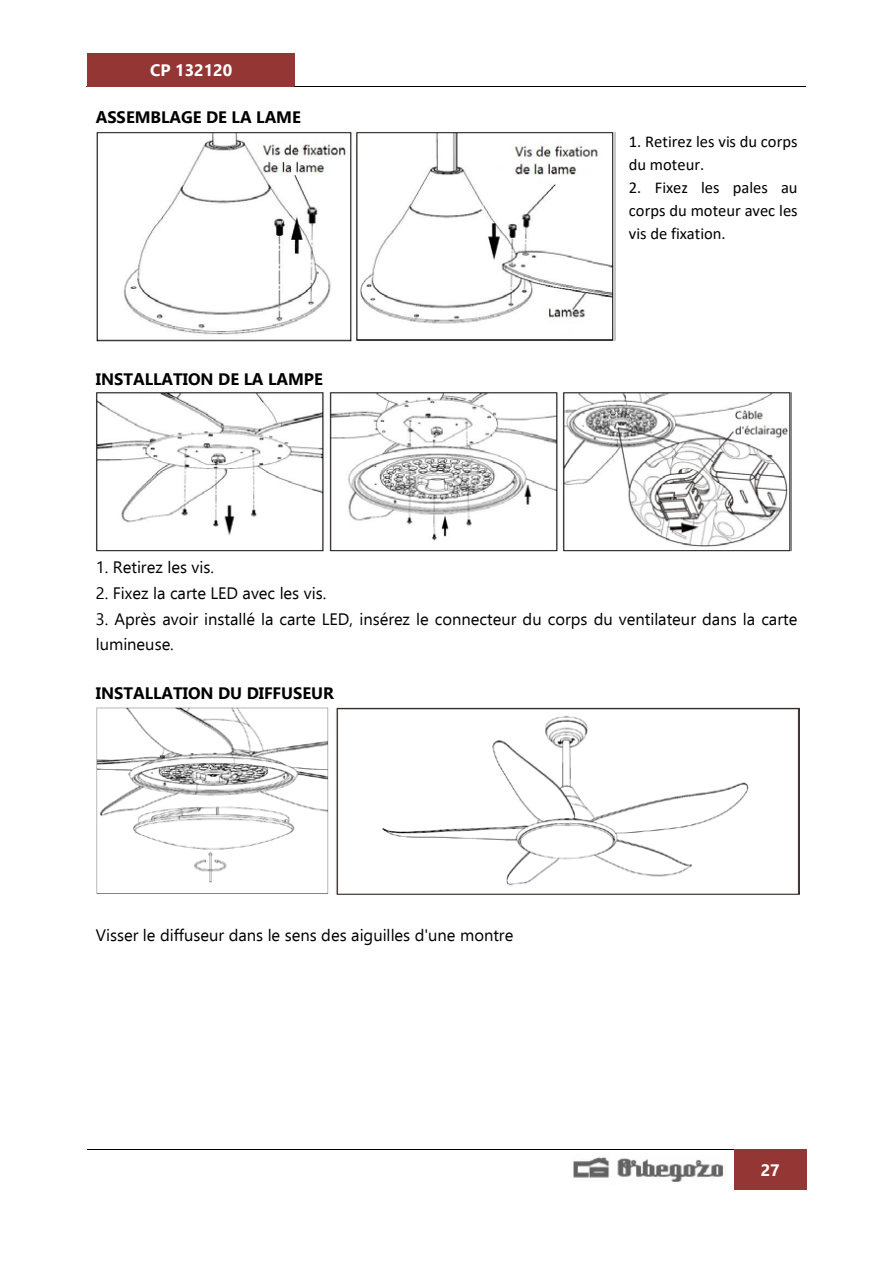
<style>
.page{position:relative;width:893px;height:1263px;background:#fff}
.page>*{position:absolute;margin:0;border:0;box-sizing:border-box;transform-origin:0 0}
.t1{font:16.5px/25.8px "Ebrima";color:#000}
.t2{font:16.5px/23.1px "Calibri";color:#000}
.t3{font:700 16.5px "Ebrima";color:#000}
.t4{font:700 16.5px "Ebrima";color:#fff}
</style>
<div class="page">
<div style="left:87px;top:53px;width:208px;height:33px;background:#943634"></div>
<hr style="left:86px;top:86px;width:209px;height:1px;background:#943634">
<hr style="left:295px;top:86px;width:511px;height:1px;background:#000">
<img style="left:573px;top:1157px;width:151px;height:25px">
<div style="left:734px;top:1150px;width:72px;height:40px;background:#943634"></div>
<hr style="left:87px;top:1149px;width:647px;height:1px;background:#000">
<div style="left:735px;top:1149px;width:71px;height:6px;background:#943634"></div>
<img style="left:96px;top:131px;width:519px;height:211px">
<img style="left:96px;top:392px;width:695px;height:160px">
<img style="left:96px;top:707px;width:703px;height:188px">
<p class="t4" style="left:150px;top:57px;width:84px">CP 132120</p>
<p class="t3" style="left:96px;top:104px;width:207px">ASSEMBLAGE DE LA LAME</p>
<p class="t3" style="left:96px;top:366px;width:229px">INSTALLATION DE LA LAMPE</p>
<p class="t2" style="left:629px;top:129px;width:170px">1. Retirez les vis du corps du moteur.</p>
<p class="t2" style="left:629px;top:175px;width:170px;text-align:justify">2. Fixez les pales au corps du moteur avec les vis de fixation.</p>
<p class="t1" style="left:96px;top:554px;width:120px">1. Retirez les vis.</p>
<p class="t1" style="left:96px;top:580px;width:232px">2. Fixez la carte LED avec les vis.</p>
<p class="t1" style="left:96px;top:605px;width:703px">3. Après avoir installé la carte LED, insérez le connecteur du corps du ventilateur dans la carte lumineuse.</p>
<p class="t3" style="left:96px;top:680px;width:240px">INSTALLATION DU DIFFUSEUR</p>
<p class="t1" style="left:96px;top:922px;width:419px">Visser le diffuseur dans le sens des aiguilles d'une montre</p>
<p class="t4" style="left:761px;top:1157px;width:21px">27</p>
</div>
